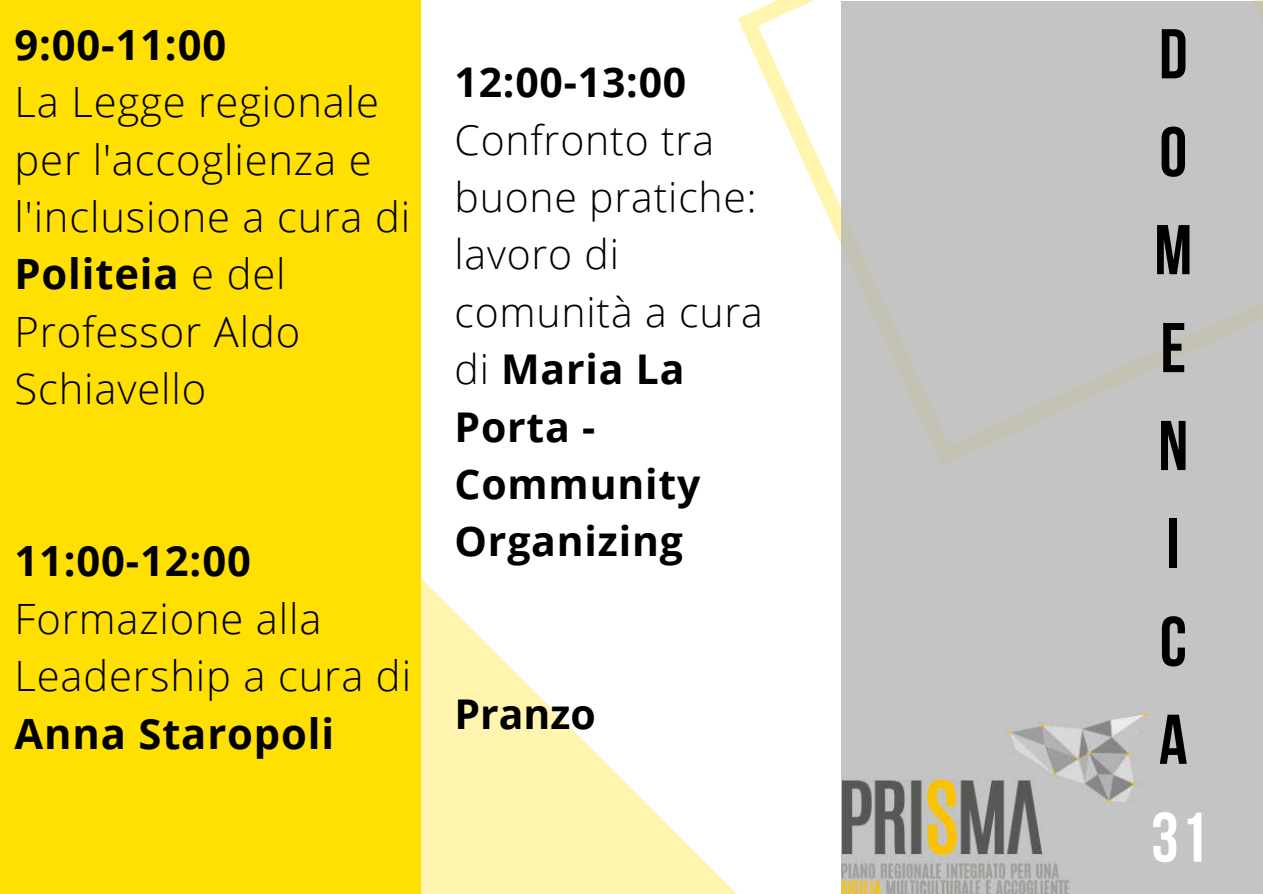
<style>
.page{position:relative;width:1263px;height:894px;background:#fff}
.page>*{position:absolute;margin:0;border:0;box-sizing:border-box;transform-origin:0 0}
.t1{font:700 70.2px/97.8px "Bebas Neue";color:#000}
.t2{font:700 70.2px "Bebas Neue";color:#fff}
.t3{font:300 41.7px/57.3px "Open Sans";letter-spacing:.02em;color:#000}
.t4{font:700 41.7px "Open Sans";letter-spacing:.02em;color:#000}
.t5{font:300 40.95px/57.3px "Open Sans";letter-spacing:.02em;color:#000}
.t6{font:700 40.95px "Open Sans";color:#000}
.s1{font-weight:700}
</style>
<div class="page">
<svg style="left:420px;top:402px;width:316px;height:491px"></svg>
<div style="left:0;top:0;width:420px;height:893px;background:#ffe002"></div>
<svg style="left:738px;top:0;width:525px;height:244px"></svg>
<div style="left:841px;top:1px;width:422px;height:892px;background:#c4c4c4"></div>
<img style="left:841px;top:713px;width:305px;height:180px">
<p class="t4" style="left:15px;top:15px;width:213px">9:00-11:00</p>
<p class="t3" style="left:15px;top:72px;width:397px">La Legge regionale per l'accoglienza e l'inclusione a cura di<br><span class="s1">Politeia</span> e del<br>Professor Aldo<br>Schiavello</p>
<p class="t4" style="left:15px;top:531px;width:238px">11:00-12:00</p>
<p class="t3" style="left:15px;top:589px;width:398px">Formazione alla<br>Leadership a cura di</p>
<p class="t4" style="left:15px;top:704px;width:321px">Anna Staropoli</p>
<p class="t6" style="left:454px;top:53px;width:233px">12:00-13:00</p>
<p class="t5" style="left:454px;top:110px;width:310px">Confronto tra buone pratiche: lavoro di comunità a cura di <span class="s1">Maria La<br>Porta -<br>Community<br>Organizing</span></p>
<p class="t6" style="left:454px;top:684px;width:143px">Pranzo</p>
<h1 class="t1" style="left:1154px;top:12px;width:39px">D<br>O<br>M<br>E<br>N<br>I<br>C<br>A</h1>
<h1 class="t2" style="left:1151px;top:808px;width:58px">31</h1>
</div>
